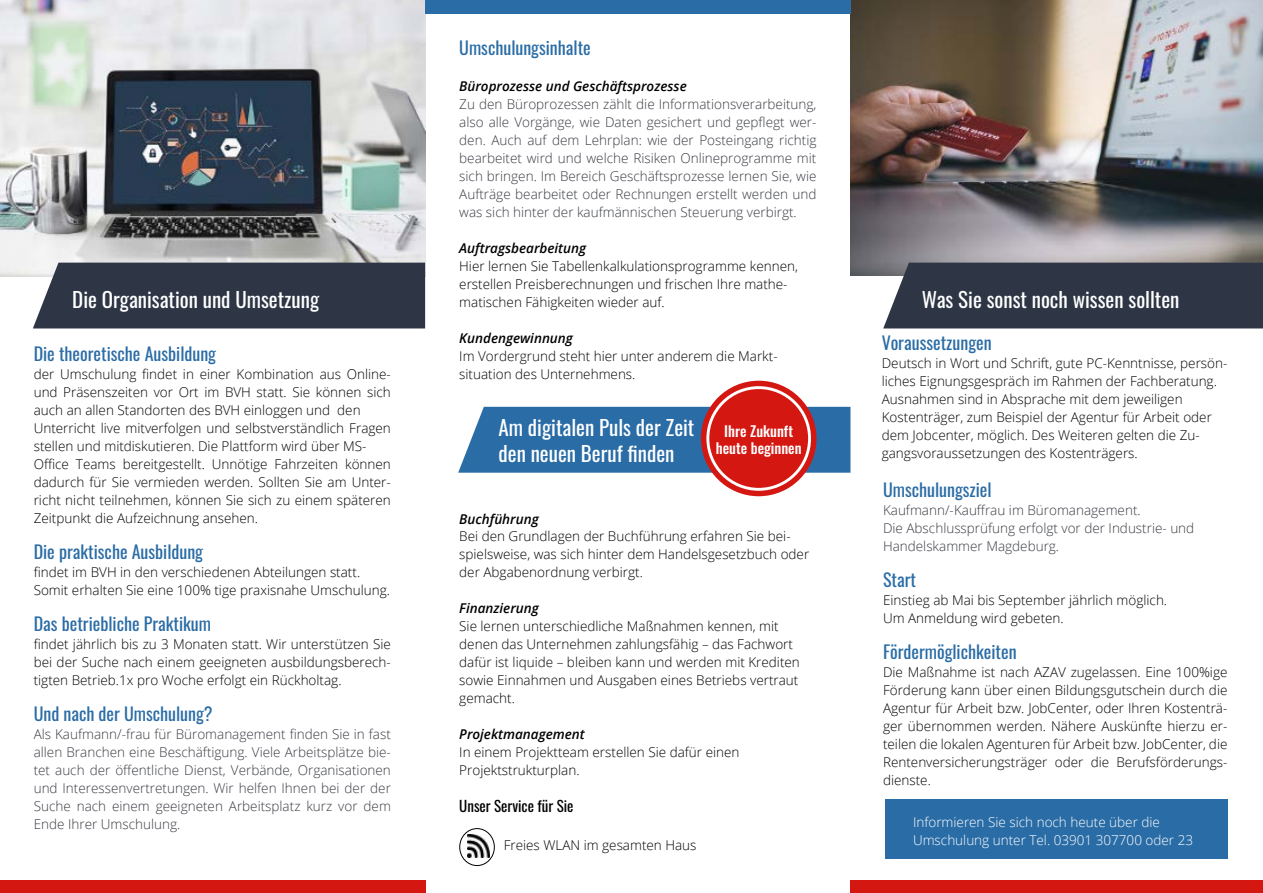
<style>
.page{position:relative;width:1263px;height:893px;background:#fff}
.page>*{position:absolute;margin:0;border:0;box-sizing:border-box;transform-origin:0 0}
.t1{font:21px/25.2px "Oswald";color:#fff}
.t2{font:18px "Oswald";color:#2a6ca6}
.t3{font:15px "Oswald";color:#000}
.t4{font:500 14.4px/17.4px "Oswald";color:#fff;text-align:center}
.t5{font:300 13.5px/18px "Open Sans";color:#000}
.t6{font:300 13.5px/18px "Open Sans";color:#393b43;text-align:justify}
.t7{font:italic 600 13.5px "Open Sans";color:#000}
.t8{font:300 13.5px/18px "Open Sans";color:#fff}
.s1{font-size:15px;color:#fff}
</style>
<div class="page">
<img style="left:0;top:0;width:425px;height:276px">
<img style="left:850px;top:0;width:413px;height:275px">
<div style="left:33px;top:263px;width:392px;height:65px;background:#2e3646"></div>
<div style="left:425px;top:0;width:425px;height:13px;background:#2a6ca6"></div>
<div style="left:0;top:881px;width:425px;height:12px;background:#d41711"></div>
<div style="left:850px;top:881px;width:413px;height:12px;background:#d41711"></div>
<div style="left:884px;top:799px;width:343px;height:60px;background:#2a6ca6"></div>
<div style="left:883px;top:263px;width:380px;height:65px;background:#2e3646"></div>
<div style="left:458px;top:407px;width:392px;height:66px;background:#2a6ca6"></div>
<div style="left:701px;top:381px;width:115px;height:115px;background:#d41711;border-radius:50%"></div>
<div style="left:706px;top:386px;width:105px;height:105px;border:3px solid #fff;border-radius:50%"></div>
<svg style="left:460px;top:829px;width:34px;height:36px"></svg>
<img style="left:468px;top:834px;width:21px;height:23px">
<div style="left:459px;top:828px;width:36px;height:38px;border:1px solid #000;border-radius:50%"></div>
<h1 class="t1" style="left:72px;top:285px;width:248px">Die Organisation und Umsetzung</h1>
<h2 class="t2" style="left:34px;top:338px;width:184px">Die theoretische Ausbildung</h2>
<p class="t5" style="left:34px;top:365px;width:359px">der Umschulung findet in einer Kombination aus Online&shy;und Präsenszeiten vor Ort im BVH statt. Sie können sich auch an allen Standorten des BVH einloggen und den Unterricht live mitverfolgen und selbstverständlich Fragen stellen und mitdiskutieren. Die Plattform wird über MS-Office Teams bereitgestellt. Unnötige Fahrzeiten können dadurch für Sie vermieden werden. Sollten Sie am Unter&shy;richt nicht teilnehmen, können Sie sich zu einem späteren Zeitpunkt die Aufzeichnung ansehen.</p>
<h2 class="t2" style="left:34px;top:536px;width:179px">Die praktische Ausbildung<span class="s1">D</span></h2>
<p class="t5" style="left:34px;top:563px;width:358px">findet im BVH in den verschiedenen Abteilungen statt.<br>Somit erhalten Sie eine 100% tige praxisnahe Umschulung.</p>
<h2 class="t2" style="left:34px;top:608px;width:179px">Das betriebliche Praktikum</h2>
<p class="t5" style="left:34px;top:635px;width:359px;text-align:justify">findet jährlich bis zu 3 Monaten statt. Wir unterstützen Sie bei der Suche nach einem geeigneten ausbildungsberech&shy;tigten Betrieb.1x pro Woche erfolgt ein Rückholtag.</p>
<h2 class="t2" style="left:34px;top:698px;width:180px">Und nach der Umschulung?</h2>
<p class="t6" style="left:34px;top:725px;width:359px">Als Kaufmann/-frau für Büromanagement finden Sie in fast allen Branchen eine Beschäftigung. Viele Arbeitsplätze bie&shy;tet auch der öffentliche Dienst, Verbände, Organisationen und Interessenvertretungen. Wir helfen Ihnen bei der der Suche nach einem geeigneten Arbeitsplatz kurz vor dem Ende Ihrer Umschulung.</p>
<h2 class="t2" style="left:459px;top:32px;width:133px">Umschulungsinhalte</h2>
<p class="t7" style="left:459px;top:77px;width:229px">Büroprozesse und Geschäftsprozesse</p>
<p class="t6" style="left:459px;top:95px;width:359px">Zu den Büroprozessen zählt die Informationsverarbeitung, also alle Vorgänge, wie Daten gesichert und gepflegt wer&shy;den. Auch auf dem Lehrplan: wie der Posteingang richtig bearbeitet wird und welche Risiken Onlineprogramme mit sich bringen. Im Bereich Geschäftsprozesse lernen Sie, wie Aufträge bearbeitet oder Rechnungen erstellt werden und was sich hinter der kaufmännischen Steuerung verbirgt.</p>
<p class="t7" style="left:459px;top:239px;width:128px">Auftragsbearbeitung</p>
<p class="t5" style="left:459px;top:257px;width:340px">Hier lernen Sie Tabellenkalkulationsprogramme kennen, erstellen Preisberechnungen und frischen Ihre mathe&shy;matischen Fähigkeiten wieder auf.</p>
<p class="t7" style="left:459px;top:329px;width:115px">Kundengewinnung</p>
<p class="t5" style="left:459px;top:347px;width:320px">Im Vordergrund steht hier unter anderem die Markt&shy;situation des Unternehmens.</p>
<h1 class="t1" style="left:498px;top:413px;width:197px">Am digitalen Puls der Zeit den neuen Beruf finden</h1>
<p class="t4" style="left:716px;top:423px;width:87px">Ihre Zukunft heute beginnen</p>
<p class="t7" style="left:459px;top:509px;width:81px">Buchführung</p>
<p class="t5" style="left:459px;top:527px;width:351px">Bei den Grundlagen der Buchführung erfahren Sie bei&shy;spielsweise, was sich hinter dem Handelsgesetzbuch oder der Abgabenordnung verbirgt.</p>
<p class="t7" style="left:459px;top:599px;width:81px">Finanzierung</p>
<p class="t5" style="left:459px;top:617px;width:342px">Sie lernen unterschiedliche Maßnahmen kennen, mit denen das Unternehmen zahlungsfähig – das Fachwort dafür ist liquide – bleiben kann und werden mit Krediten sowie Einnahmen und Ausgaben eines Betriebs vertraut gemacht.</p>
<p class="t7" style="left:459px;top:725px;width:127px">Projektmanagement</p>
<p class="t5" style="left:459px;top:743px;width:282px">In einem Projektteam erstellen Sie dafür einen<br>Projektstrukturplan.</p>
<p class="t3" style="left:459px;top:793px;width:116px">Unser Service für Sie</p>
<p class="t5" style="left:504px;top:836px;width:194px">Freies WLAN im gesamten Haus</p>
<h1 class="t1" style="left:922px;top:285px;width:259px">Was Sie sonst noch wissen sollten</h1>
<h2 class="t2" style="left:882px;top:327px;width:111px">Voraussetzungen</h2>
<p class="t5" style="left:882px;top:354px;width:347px">Deutsch in Wort und Schrift, gute PC-Kenntnisse, persön&shy;liches Eignungsgespräch im Rahmen der Fachberatung.<br>Ausnahmen sind in Absprache mit dem jeweiligen Kostenträger, zum Beispiel der Agentur für Arbeit oder dem Jobcenter, möglich. Des Weiteren gelten die Zu&shy;gangsvoraussetzungen des Kostenträgers.</p>
<h2 class="t2" style="left:883px;top:473px;width:110px">Umschulungsziel</h2>
<p class="t6" style="left:883px;top:500px;width:313px;text-align:left">Kaufmann/-Kauffrau im Büromanagement.<br>Die Abschlussprüfung erfolgt vor der Industrie- und<br>Handelskammer Magdeburg.</p>
<h2 class="t2" style="left:883px;top:563px;width:35px">Start</h2>
<p class="t5" style="left:883px;top:590px;width:286px">Einstieg ab Mai bis September jährlich möglich.<br>Um Anmeldung wird gebeten.</p>
<h2 class="t2" style="left:883px;top:635px;width:135px">Fördermöglichkeiten</h2>
<p class="t5" style="left:883px;top:662px;width:346px;text-align:justify">Die Maßnahme ist nach AZAV zugelassen. Eine 100%ige Förderung kann über einen Bildungsgutschein durch die Agentur für Arbeit bzw. JobCenter, oder Ihren Kostenträ&shy;ger übernommen werden. Nähere Auskünfte hierzu er&shy;teilen die lokalen Agenturen für Arbeit bzw. JobCenter, die Rentenversicherungsträger oder die Berufsförderungs&shy;dienste.</p>
<p class="t8" style="left:913px;top:813px;width:282px">Informieren Sie sich noch heute über die<br>Umschulung unter Tel. 03901 307700 oder 23</p>
</div>
